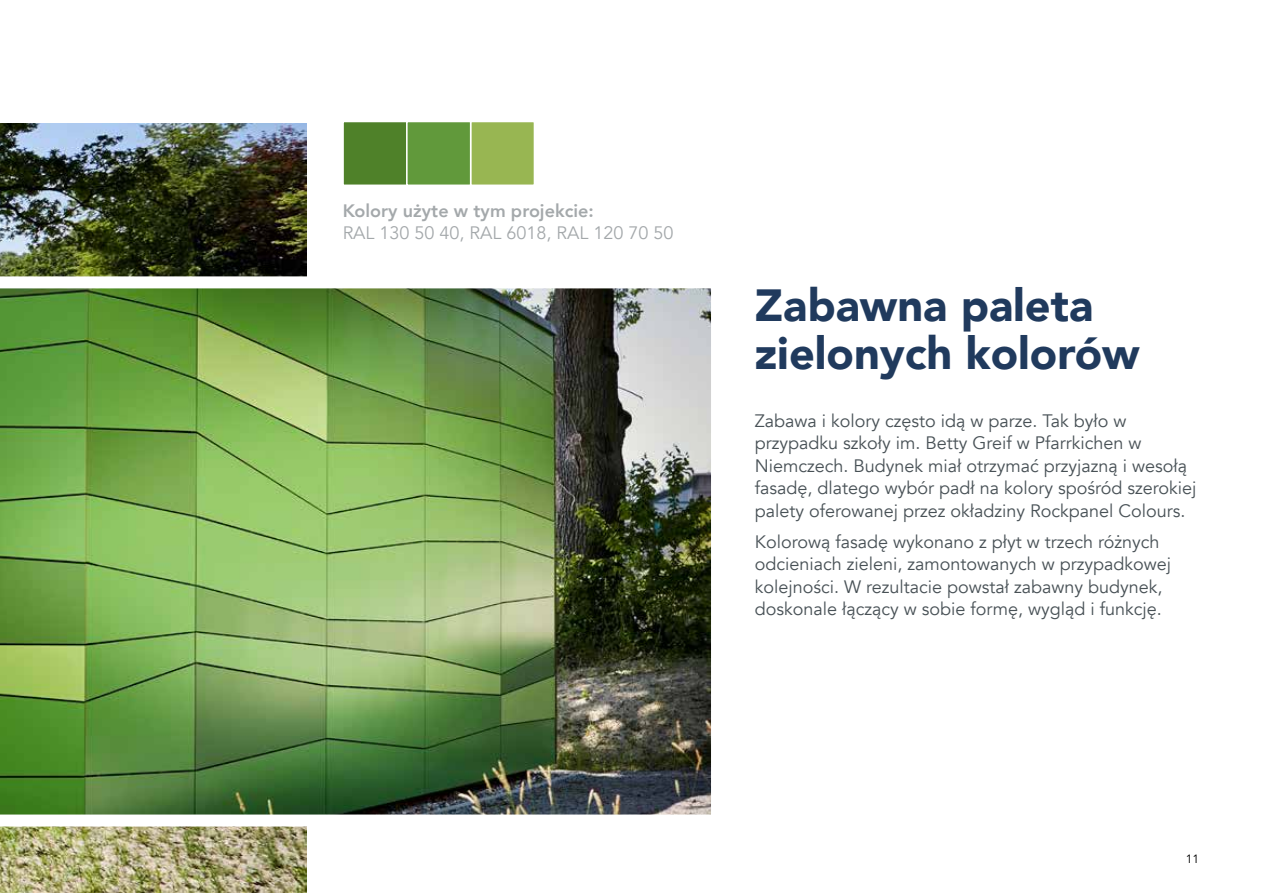
<style>
.page{position:relative;width:1263px;height:893px;background:#fff}
.page>*{position:absolute;margin:0;border:0;box-sizing:border-box;transform-origin:0 0}
.t1{font:900 45px/48px "Avenir";color:#203a5d}
.t2{font:18px/22.5px "Avenir";color:#485156}
.t3{font:800 18px "Avenir";color:#485156}
.t4{font:12px "Avenir";color:#000}
</style>
<div class="page">
<img style="left:0;top:123px;width:306px;height:770px">
<img style="left:0;top:270px;width:711px;height:562px">
<div style="left:470px;top:121px;width:65px;height:65px;background:#98b652;border:2px solid #fff"></div>
<div style="left:342px;top:121px;width:66px;height:65px;background:#4f8129;border:2px solid #fff"></div>
<div style="left:406px;top:121px;width:65px;height:65px;background:#61993b;border:2px solid #fff"></div>
<p class="t3" style="left:342px;top:197px;width:253px">Kolory użyte w tym projekcie:</p>
<p class="t2" style="left:342px;top:222px;width:333px">RAL 130 50 40, RAL 6018, RAL 120 70 50</p>
<h1 class="t1" style="left:755px;top:281px;width:386px">Zabawna paleta zielonych kolorów</h1>
<p class="t2" style="left:755px;top:410px;width:443px">Zabawa i kolory często idą w parze. Tak było w przypadku szkoły im. Betty Greif w Pfarrkichen w Niemczech. Budynek miał otrzymać przyjazną i wesołą fasadę, dlatego wybór padł na kolory spośród szerokiej palety oferowanej przez okładziny Rockpanel Colours.</p>
<p class="t2" style="left:755px;top:531px;width:418px">Kolorową fasadę wykonano z płyt w trzech różnych odcieniach zieleni, zamontowanych w przypadkowej kolejności. W rezultacie powstał zabawny budynek, doskonale łączący w sobie formę, wygląd i funkcję.</p>
<p class="t4" style="left:1186px;top:852px;width:15px">11</p>
</div>
